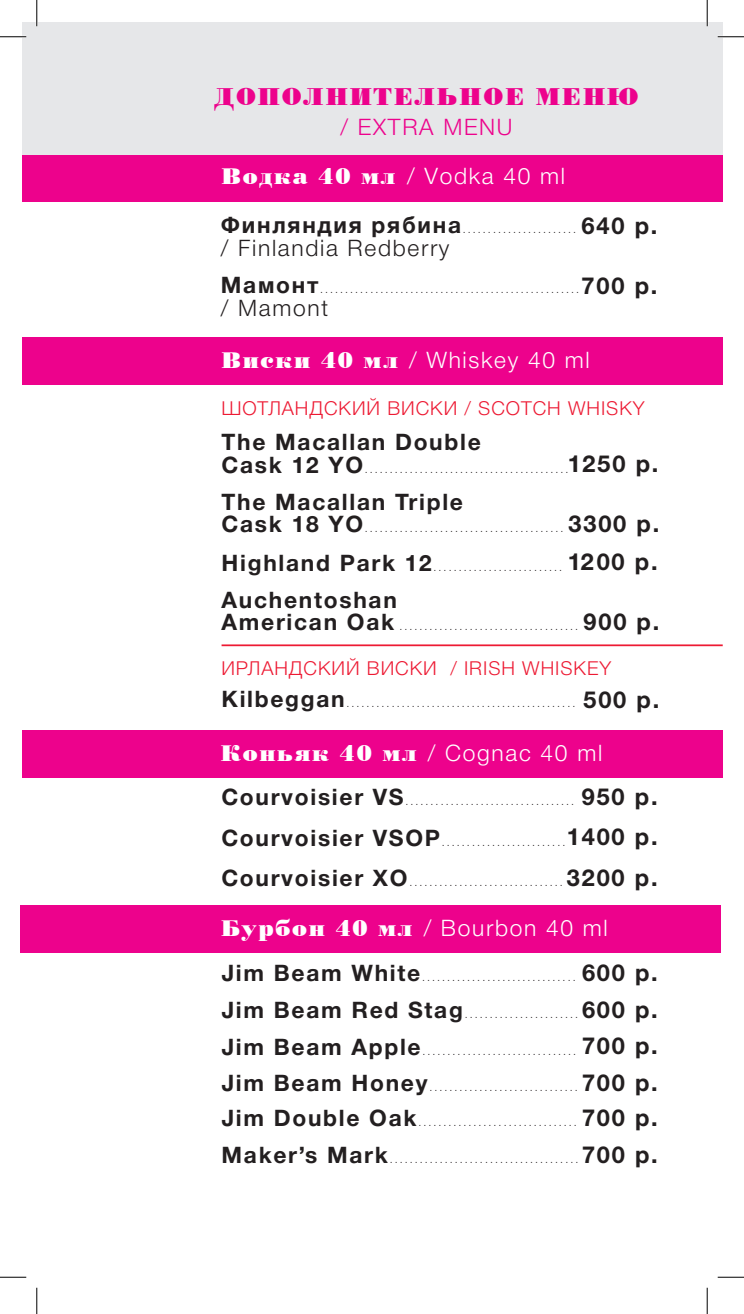
<style>
.page{position:relative;width:744px;height:1314px;background:#fff}
.page>*{position:absolute;margin:0;border:0;box-sizing:border-box;transform-origin:0 0}
.t1{font:24.5px "Poster Bodoni BT";letter-spacing:.075em;color:#ed028c}
.t2{font:700 23.62px/36.4px "Helvetica Neue Cyr";letter-spacing:.075em;color:#231f20;text-align:justify}
.t3{font:300 22.75px "Helvetica Neue Cyr";letter-spacing:.075em;color:#fff}
.t4{font:700 22.75px "Helvetica Neue Cyr";letter-spacing:.075em;color:#231f20}
.t5{font:300 22.75px "Helvetica Neue Cyr";letter-spacing:.075em;color:#231f20}
.t6{font:300 22.75px "Helvetica Neue Cyr";letter-spacing:.075em;color:#ed028c}
.t7{font:22.75px "Poster Bodoni BT";letter-spacing:.075em;color:#fff}
.t8{font:300 19.25px "Helvetica Neue Cyr";letter-spacing:.05em;color:#ed1a33}
.t9{font:300 10.5px "Helvetica Neue Cyr";color:#231f20}
.s1{font-weight:700;font-size:22.75px}
.s2{font-family:"Poster Bodoni BT";font-weight:400}
</style>
<div class="page">
<div style="left:22px;top:154px;width:699px;height:48px;background:#ed028c"></div>
<div style="left:22px;top:337px;width:699px;height:48px;background:#ed028c"></div>
<hr style="left:221px;top:644px;width:500px;height:2px;background:#ed1a33">
<div style="left:22px;top:730px;width:699px;height:48px;background:#ed028c"></div>
<div style="left:22px;top:22px;width:699px;height:132px;background:#e6e7e9"></div>
<hr style="left:0;top:36px;width:26px;height:2px;background:#fff">
<hr style="left:717px;top:36px;width:26px;height:2px;background:#fff">
<hr style="left:36px;top:0;width:2px;height:26px;background:#fff">
<hr style="left:705px;top:0;width:3px;height:26px;background:#fff">
<svg style="left:0;top:36px;width:26px;height:1px"></svg>
<svg style="left:717px;top:36px;width:26px;height:1px"></svg>
<svg style="left:0;top:1277px;width:26px;height:1px"></svg>
<svg style="left:717px;top:1277px;width:26px;height:1px"></svg>
<svg style="left:36px;top:0;width:1px;height:26px"></svg>
<svg style="left:36px;top:1287px;width:1px;height:27px"></svg>
<svg style="left:706px;top:0;width:1px;height:26px"></svg>
<svg style="left:706px;top:1287px;width:1px;height:27px"></svg>
<div style="left:20px;top:905px;width:700px;height:47px;background:#ed028c"></div>
<h1 class="t1" style="left:214px;top:79px;width:425px">ДОПОЛНИТЕЛЬНОЕ МЕНЮ</h1>
<h3 class="t6" style="left:340px;top:115px;width:173px">/ EXTRA MENU</h3>
<h3 class="t7" style="left:221px;top:160px;width:175px">Водка 40 мл</h3>
<h3 class="t3" style="left:407px;top:164px;width:159px">/ Vodka 40 ml</h3>
<p class="t9" style="left:221px;top:224px;width:356px"><span class="s1">Финляндия рябина</span>.......................</p>
<h3 class="t5" style="left:221px;top:236px;width:230px">/ Finlandia Redberry</h3>
<p class="t9" style="left:221px;top:283px;width:359px"><span class="s1">Мамонт</span>....................................................</p>
<h3 class="t5" style="left:221px;top:295px;width:109px">/ Mamont</h3>
<h2 class="t2" style="left:581px;top:208px;width:77px">640 р.</h2>
<h2 class="t2" style="left:581px;top:267px;width:77px">700 р.</h2>
<h3 class="t3" style="left:221px;top:347px;width:369px"><span class="s2">Виски 40 мл</span> / Whiskey 40 ml</h3>
<h3 class="t8" style="left:221px;top:398px;width:424px">ШОТЛАНДСКИЙ ВИСКИ / SCOTCH WHISKY</h3>
<h3 class="t4" style="left:221px;top:429px;width:260px">The Macallan Double</h3>
<p class="t9" style="left:221px;top:463px;width:348px"><span class="s1">Cask 12 YO</span>.........................................</p>
<h3 class="t4" style="left:221px;top:489px;width:243px">The Macallan Triple</h3>
<p class="t9" style="left:221px;top:523px;width:343px"><span class="s1">Cask 18 YO</span>........................................</p>
<p class="t9" style="left:221px;top:561px;width:342px"><span class="s1">Highland Park 12</span>..........................</p>
<h3 class="t4" style="left:221px;top:587px;width:177px">Auchentoshan</h3>
<p class="t9" style="left:221px;top:621px;width:358px"><span class="s1">American Oak</span> ....................................</p>
<h2 class="t2" style="left:567px;top:446px;width:92px">1250 р.</h2>
<h2 class="t2" style="left:567px;top:504px;width:93px;line-height:38.5px">3300 р.<br>1200 р.</h2>
<h2 class="t2" style="left:583px;top:603px;width:77px">900 р.</h2>
<h3 class="t8" style="left:221px;top:657px;width:391px">ИРЛАНДСКИЙ ВИСКИ / IRISH WHISKEY</h3>
<p class="t9" style="left:221px;top:697px;width:355px"><span class="s1">Kilbeggan</span>..............................................</p>
<h2 class="t2" style="left:583px;top:681px;width:77px">500 р.</h2>
<h3 class="t3" style="left:221px;top:741px;width:382px"><span class="s2">Коньяк 40 мл</span> / Сognac 40 ml</h3>
<p class="t9" style="left:221px;top:796px;width:354px"><span class="s1">Courvoisier VS</span>..................................</p>
<p class="t9" style="left:221px;top:836px;width:345px"><span class="s1">Courvoisier VSOP</span>.........................</p>
<p class="t9" style="left:221px;top:876px;width:343px"><span class="s1">Courvoisier XO</span>...............................</p>
<h2 class="t2" style="left:566px;top:777px;width:92px;line-height:40.2px;text-indent:15px">950 р.<br>1400 р.<br>3200 р.</h2>
<h3 class="t3" style="left:221px;top:915px;width:388px"><span class="s2">Бурбон 40 мл</span> / Bourbon 40 ml</h3>
<p class="t9" style="left:221px;top:971px;width:355px"><span class="s1">Jim Beam White</span>...............................</p>
<p class="t9" style="left:221px;top:1008px;width:358px"><span class="s1">Jim Beam Red Stag</span>.......................</p>
<p class="t9" style="left:221px;top:1045px;width:356px"><span class="s1">Jim Beam Apple</span>...............................</p>
<p class="t9" style="left:221px;top:1082px;width:357px"><span class="s1">Jim Beam Honey</span>..............................</p>
<p class="t9" style="left:221px;top:1117px;width:356px"><span class="s1">Jim Double Oak</span>................................</p>
<p class="t9" style="left:221px;top:1153px;width:358px"><span class="s1">Maker’s Mark</span>......................................</p>
<h2 class="t2" style="left:581px;top:954px;width:77px">600 р.<br>600 р.<br>700 р.<br>700 р.<br>700 р.<br>700 р.</h2>
</div>
